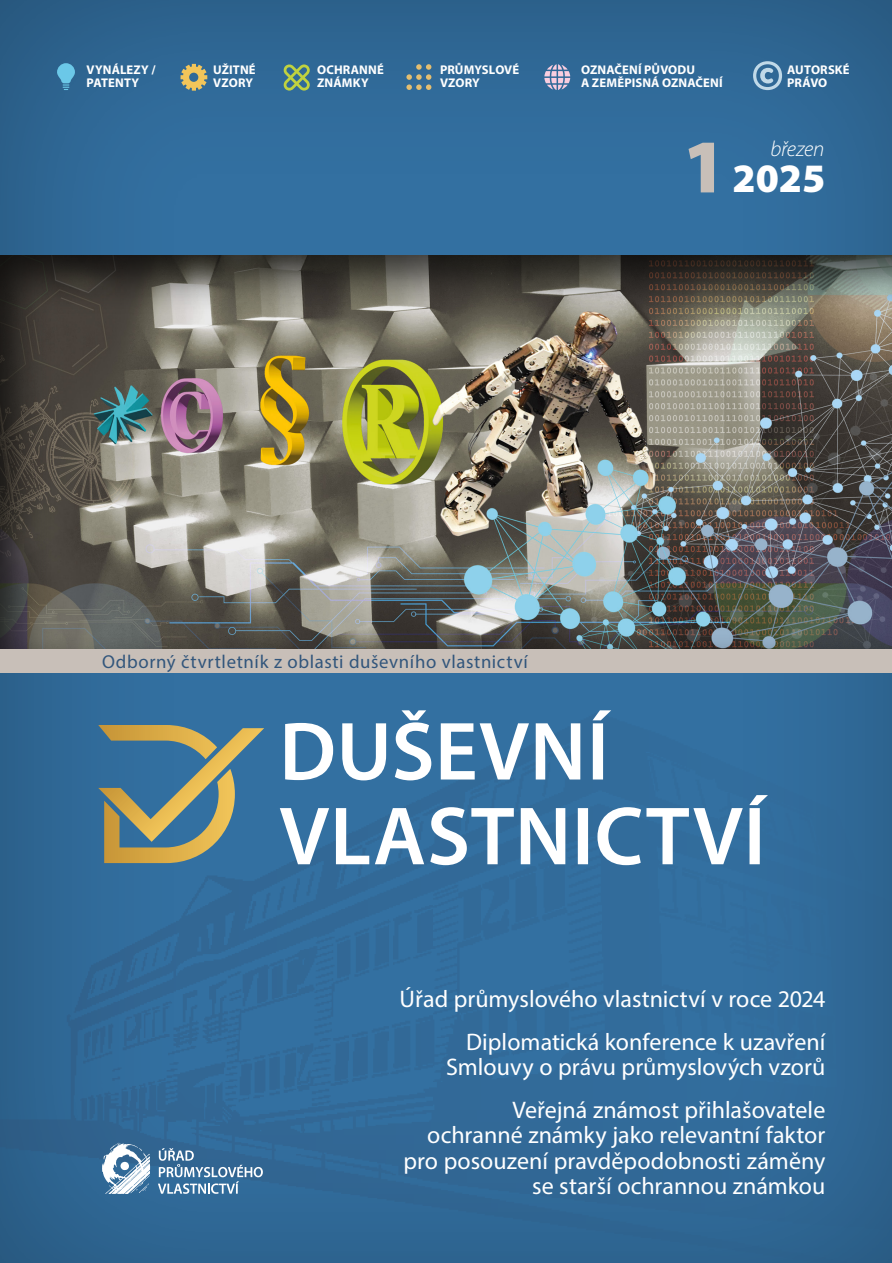
<style>
.page{position:relative;width:892px;height:1263px;background:#fff}
.page>*{position:absolute;margin:0;border:0;box-sizing:border-box;transform-origin:0 0}
.t1{font:900 40.5px "Myriad Pro";color:#fff}
.t2{font:24px/42.5px "Myriad Pro";color:#fff;text-align:right}
.t3{font:italic 300 21.75px "Myriad Pro";letter-spacing:-.015em;color:#fff}
.t4{font:18.75px "Myriad Pro";letter-spacing:.035em;color:#32567c}
.t5{font:700 12.6px/13.4px "Myriad Pro";letter-spacing:.01em;color:#fff}
.s1{font-size:76.5px;color:#c8bfb8}
</style>
<div class="page">
<div style="left:0;top:0;width:891px;height:1263px;background:#000;opacity:.3"></div>
<img style="left:0;top:713px;width:891px;height:550px">
<div style="left:0;top:244px;width:891px;height:405px;background:#000;opacity:.75"></div>
<svg style="left:280px;top:795px;width:488px;height:70px"></svg>
<svg style="left:285px;top:710px;width:326px;height:70px"></svg>
<div style="left:0;top:649px;width:891px;height:23px;background:#c8bfb8"></div>
<svg style="left:98px;top:725px;width:166px;height:138px;background:#708681"></svg>
<div style="left:0;top:0;width:6px;height:697px;background:#000;opacity:.5"></div>
<svg style="left:180px;top:64px;width:27px;height:27px"></svg>
<svg style="left:753px;top:61px;width:29px;height:29px"></svg>
<svg style="left:57px;top:63px;width:18px;height:27px"></svg>
<svg style="left:283px;top:64px;width:27px;height:27px"></svg>
<svg style="left:406px;top:64px;width:25px;height:26px"></svg>
<svg style="left:544px;top:64px;width:26px;height:26px"></svg>
<svg style="left:102px;top:1142px;width:48px;height:52px"></svg>
<svg style="left:158px;top:1148px;width:105px;height:45px;background:#5a86aa"></svg>
<p class="t5" style="left:87px;top:63px;width:71px">VYNÁLEZY /<br>PATENTY</p>
<p class="t5" style="left:213px;top:63px;width:44px">UŽITNÉ<br>VZORY</p>
<p class="t5" style="left:317px;top:63px;width:68px">OCHRANNÉ<br>ZNÁMKY</p>
<p class="t5" style="left:440px;top:63px;width:81px">PRŮMYSLOVÉ<br>VZORY</p>
<p class="t5" style="left:581px;top:63px;width:143px">OZNAČENÍ PŮVODU<br>A ZEMĚPISNÁ OZNAČENÍ</p>
<p class="t5" style="left:787px;top:63px;width:64px">AUTORSKÉ<br>PRÁVO</p>
<p class="t3" style="left:770px;top:136px;width:55px">březen</p>
<h1 class="t1" style="left:682px;top:152px;width:144px"><span class="s1">1</span>2025</h1>
<p class="t4" style="left:102px;top:650px;width:427px">Odborný čtvrtletník z oblasti duševního vlastnictví</p>
<p class="t2" style="left:399px;top:977px;width:427px">Úřad průmyslového vlastnictví v roce 2024<br>Diplomatická konference k uzavření</p>
<p class="t2" style="left:446px;top:1045px;width:381px">Smlouvy o právu průmyslových vzorů<br>Veřejná známost přihlašovatele</p>
<p class="t2" style="left:403px;top:1122px;width:423px;line-height:25.5px">ochranné známky jako relevantní faktor pro posouzení pravděpodobnosti záměny se starší ochrannou známkou</p>
</div>
